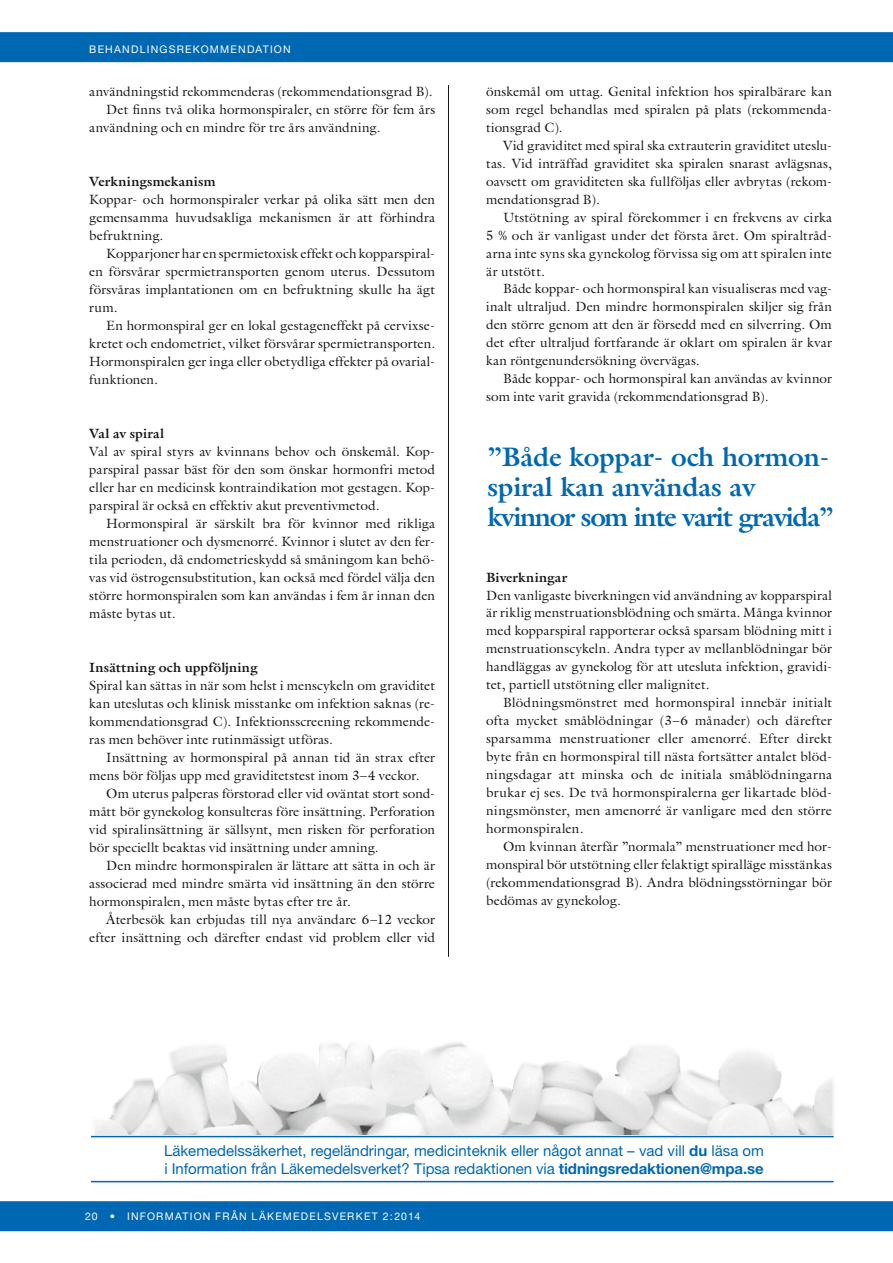
<style>
.page{position:relative;width:893px;height:1263px;background:#fff}
.page>*{position:absolute;margin:0;border:0;box-sizing:border-box;transform-origin:0 0}
.t1{font:700 27px/30px "Galliard LT";letter-spacing:-.01em;color:#0068b3}
.t2{font:15px/18px "Helvetica Neue";color:#0068b3}
.t3{font:13.5px/18px "Galliard LT";letter-spacing:.005em;color:#181716;text-align:justify}
.t4{font:700 13.5px "Galliard LT";letter-spacing:.01em;color:#181716}
.t5{font:13.5px "Galliard LT";letter-spacing:.025em;color:#181716}
.t6{font:10.5px "Helvetica Neue";letter-spacing:.12em;color:#fff}
.s1{font-weight:700}
</style>
<div class="page">
<div style="left:0;top:1201px;width:893px;height:30px;background:#0068b3"></div>
<div style="left:0;top:32px;width:893px;height:30px;background:#0068b3"></div>
<hr style="left:448px;top:85px;width:1px;height:872px;background:#181716">
<img style="left:94px;top:1042px;width:740px;height:93px">
<hr style="left:91px;top:1181px;width:743px;height:1px;background:#0068b3">
<hr style="left:91px;top:1136px;width:743px;height:1px;background:#0068b3">
<p class="t6" style="left:89px;top:43px;width:203px">behandli ngsrekommendation</p>
<p class="t3" style="left:89px;top:82px;width:345px">användningstid rekommenderas (rekommendationsgrad B).</p>
<p class="t3" style="left:106px;top:100px;width:330px">Det finns två olika hormonspiraler, en större för fem års</p>
<p class="t5" style="left:89px;top:119px;width:293px">användning och en mindre för tre års användning.</p>
<p class="t4" style="left:89px;top:172px;width:128px">Verkningsmekanism</p>
<p class="t3" style="left:89px;top:190px;width:347px">Koppar- och hormonspiraler verkar på olika sätt men den gemensamma huvudsakliga mekanismen är att förhindra befruktning.</p>
<p class="t3" style="left:89px;top:244px;width:347px;text-indent:17px">Kopparjoner har en spermietoxisk effekt och kopparspiral&shy;en försvårar spermietransporten genom uterus. Dessutom försvåras implantationen om en befruktning skulle ha ägt rum.</p>
<p class="t3" style="left:89px;top:316px;width:347px;text-indent:17px">En hormonspiral ger en lokal gestageneffekt på cervixse&shy;kretet och endometriet, vilket försvårar spermietransporten.<br>Hormonspiralen ger inga eller obetydliga effekter på ovarial&shy;funktionen.</p>
<p class="t4" style="left:89px;top:424px;width:76px">Val av spiral</p>
<p class="t3" style="left:89px;top:442px;width:347px">Val av spiral styrs av kvinnans behov och önskemål. Kop&shy;parspiral passar bäst för den som önskar hormonfri metod eller har en medicinsk kontraindikation mot gestagen. Kop&shy;parspiral är också en effektiv akut preventivmetod.</p>
<p class="t3" style="left:89px;top:514px;width:347px;text-indent:17px">Hormonspiral är särskilt bra för kvinnor med rikliga menstruationer och dysmenorré. Kvinnor i slutet av den fer&shy;tila perioden, då endometrieskydd så småningom kan behö&shy;vas vid östrogensubstitution, kan också med fördel välja den större hormonspiralen som kan användas i fem år innan den måste bytas ut.</p>
<p class="t4" style="left:89px;top:658px;width:170px">Insättning och uppföljning</p>
<p class="t3" style="left:89px;top:676px;width:347px">Spiral kan sättas in när som helst i menscykeln om graviditet kan uteslutas och klinisk misstanke om infektion saknas (re&shy;kommendationsgrad C). Infektionsscreening rekommende&shy;ras men behöver inte rutinmässigt utföras.</p>
<p class="t3" style="left:89px;top:748px;width:347px;text-indent:17px">Insättning av hormonspiral på annan tid än strax efter mens bör följas upp med graviditetstest inom 3–4 veckor.</p>
<p class="t3" style="left:89px;top:784px;width:347px;text-indent:17px">Om uterus palperas förstorad eller vid oväntat stort sond&shy;mått bör gynekolog konsulteras före insättning. Perforation vid spiralinsättning är sällsynt, men risken för perforation bör speciellt beaktas vid insättning under amning.</p>
<p class="t3" style="left:89px;top:856px;width:347px;text-indent:17px">Den mindre hormonspiralen är lättare att sätta in och är associerad med mindre smärta vid insättning än den större hormonspiralen, men måste bytas efter tre år.</p>
<p class="t3" style="left:89px;top:910px;width:347px;text-align:right">Återbesök kan erbjudas till nya användare 6–12 veckor efter insättning och därefter endast vid problem eller vid</p>
<p class="t3" style="left:486px;top:82px;width:347px">önskemål om uttag. Genital infektion hos spiralbärare kan som regel behandlas med spiralen på plats (rekommenda&shy;tionsgrad C).</p>
<p class="t3" style="left:486px;top:136px;width:347px;text-indent:17px">Vid graviditet med spiral ska extrauterin graviditet uteslu&shy;tas. Vid inträffad graviditet ska spiralen snarast avlägsnas, oavsett om graviditeten ska fullföljas eller avbrytas (rekom&shy;mendationsgrad B).</p>
<p class="t3" style="left:486px;top:208px;width:347px;text-indent:17px">Utstötning av spiral förekommer i en frekvens av cirka 5 % och är vanligast under det första året. Om spiraltråd&shy;arna inte syns ska gynekolog förvissa sig om att spiralen inte är utstött.</p>
<p class="t3" style="left:486px;top:280px;width:347px;text-indent:17px">Både koppar- och hormonspiral kan visualiseras med vag&shy;inalt ultraljud. Den mindre hormonspiralen skiljer sig från den större genom att den är försedd med en silverring. Om det efter ultraljud fortfarande är oklart om spiralen är kvar kan röntgenundersökning övervägas.</p>
<p class="t3" style="left:486px;top:370px;width:347px;text-indent:17px">Både koppar- och hormonspiral kan användas av kvinnor som inte varit gravida (rekommendationsgrad B).</p>
<h1 class="t1" style="left:487px;top:441px;width:348px">”Både koppar- och hormon&shy;spiral kan användas av kvinnor som inte varit gravida”</h1>
<p class="t4" style="left:486px;top:568px;width:83px">Biverkningar</p>
<p class="t3" style="left:486px;top:586px;width:347px">Den vanligaste biverkningen vid användning av kopparspiral är riklig menstruationsblödning och smärta. Många kvinnor med kopparspiral rapporterar också sparsam blödning mitt i menstruationscykeln. Andra typer av mellanblödningar bör handläggas av gynekolog för att utesluta infektion, gravidi&shy;tet, partiell utstötning eller malignitet.</p>
<p class="t3" style="left:486px;top:694px;width:347px;text-indent:17px">Blödningsmönstret med hormonspiral innebär initialt ofta mycket småblödningar (3–6 månader) och därefter sparsamma menstruationer eller amenorré. Efter direkt byte från en hormonspiral till nästa fortsätter antalet blöd&shy;ningsdagar att minska och de initiala småblödningarna brukar ej ses. De två hormonspiralerna ger likartade blöd&shy;ningsmönster, men amenorré är vanligare med den större hormonspiralen.</p>
<p class="t3" style="left:486px;top:838px;width:347px;text-indent:17px">Om kvinnan återfår ”normala” menstruationer med hor&shy;monspiral bör utstötning eller felaktigt spiralläge misstänkas (rekommendationsgrad B). Andra blödningsstörningar bör bedömas av gynekolog.</p>
<p class="t2" style="left:164px;top:1141px;width:601px">Läkemedelssäkerhet, regeländringar, medicinteknik eller något annat – vad vill <span class="s1">du</span> läsa om i Information från Läkemedelsverket? Tipsa redaktionen via <span class="s1">tidningsredaktionen@mpa.se</span></p>
<p class="t6" style="left:85px;top:1210px;width:337px">20 • Information från Läkemedelsverket 2:2014</p>
</div>
